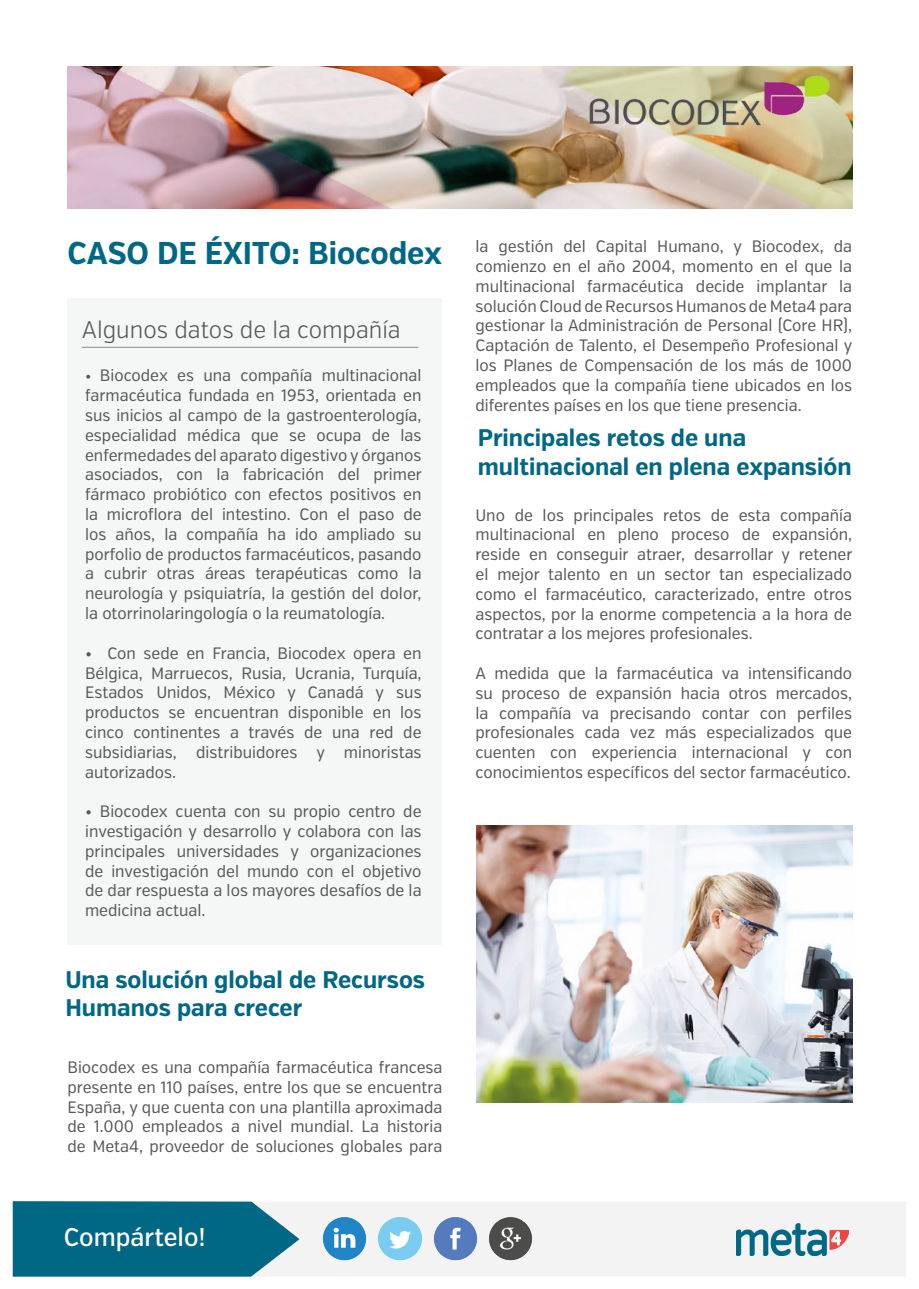
<style>
.page{position:relative;width:919px;height:1289px;background:#fff}
.page>*{position:absolute;margin:0;border:0;box-sizing:border-box;transform-origin:0 0}
.t1{font:700 31.5px "Verb Cond";color:#006785}
.t2{font:500 25.5px "Verb Cond";color:#fff}
.t3{font:700 24px/28.8px "Verb Cond";color:#006785}
.t4{font:300 24px "Verb Cond";color:#57585a}
.t5{font:16.5px/19.8px "Verb Cond";color:#57585a;text-align:justify}
.s1{font-size:15px}
</style>
<div class="page">
<div style="left:299px;top:1202px;width:607px;height:74px;background:#f3f3f3"></div>
<svg style="left:13px;top:1201px;width:286px;height:75px;background:#15738e"></svg>
<img style="left:322px;top:1215px;width:44px;height:44px">
<img style="left:378px;top:1215px;width:44px;height:44px">
<img style="left:433px;top:1215px;width:44px;height:44px">
<img style="left:488px;top:1215px;width:44px;height:44px">
<img style="left:736px;top:1223px;width:112px;height:32px">
<div style="left:67px;top:298px;width:374px;height:646px;background:#f5f7f7"></div>
<hr style="left:82px;top:347px;width:336px;height:1px;background:#57585a">
<img style="left:476px;top:825px;width:376px;height:276px">
<img style="left:68px;top:67px;width:784px;height:141px">
<p class="t1" style="left:68px;top:234px;width:376px">CASO DE ÉXITO: Biocodex</p>
<p class="t5" style="left:475px;top:237px;width:378px">la gestión del Capital Humano, y Biocodex, da comienzo en el año 2004, momento en el que la multinacional farmacéutica decide implantar la solución Cloud de Recursos Humanos de Meta4 para gestionar la Administración de Personal (Core HR), Captación de Talento, el Desempeño Profesional y los Planes de Compensación de los más de 1000 empleados que la compañía tiene ubicados en los diferentes países en los que tiene presencia.</p>
<p class="t4" style="left:82px;top:315px;width:320px">Algunos datos de la compañía</p>
<p class="t5" style="left:85px;top:366px;width:338px"><span class="s1">•</span> Biocodex es una compañía multinacional farmacéutica fundada en 1953, orientada en sus inicios al campo de la gastroenterología, especialidad médica que se ocupa de las enfermedades del aparato digestivo y órganos asociados, con la fabricación del primer fármaco probiótico con efectos positivos en la microflora del intestino. Con el paso de los años, la compañía ha ido ampliado su porfolio de productos farmacéuticos, pasando a cubrir otras áreas terapéuticas como la neurología y psiquiatría, la gestión del dolor, la otorrinolaringología o la reumatología.</p>
<p class="t5" style="left:85px;top:643px;width:338px">• Con sede en Francia, Biocodex opera en Bélgica, Marruecos, Rusia, Ucrania, Turquía, Estados Unidos, México y Canadá y sus productos se encuentran disponible en los cinco continentes a través de una red de subsidiarias, distribuidores y minoristas autorizados.</p>
<p class="t5" style="left:85px;top:801px;width:338px">• Biocodex cuenta con su propio centro de investigación y desarrollo y colabora con las principales universidades y organizaciones de investigación del mundo con el objetivo de dar respuesta a los mayores desafíos de la medicina actual.</p>
<p class="t3" style="left:478px;top:424px;width:270px">Principales retos de una</p>
<p class="t3" style="left:478px;top:453px;width:375px">multinacional en plena expansión</p>
<p class="t5" style="left:475px;top:505px;width:378px">Uno de los principales retos de esta compañía multinacional en pleno proceso de expansión, reside en conseguir atraer, desarrollar y retener el mejor talento en un sector tan especializado como el farmacéutico, caracterizado, entre otros aspectos, por la enorme competencia a la hora de contratar a los mejores profesionales.</p>
<p class="t5" style="left:475px;top:663px;width:378px">A medida que la farmacéutica va intensificando su proceso de expansión hacia otros mercados, la compañía va precisando contar con perfiles profesionales cada vez más especializados que cuenten con experiencia internacional y con conocimientos específicos del sector farmacéutico.</p>
<p class="t3" style="left:65px;top:965px;width:361px">Una solución global de Recursos<br>Humanos para crecer</p>
<p class="t5" style="left:68px;top:1057px;width:376px">Biocodex es una compañía farmacéutica francesa presente en 110 países, entre los que se encuentra España, y que cuenta con una plantilla aproximada de 1.000 empleados a nivel mundial. La historia de Meta4, proveedor de soluciones globales para</p>
<h2 class="t2" style="left:64px;top:1221px;width:143px">Compártelo!</h2>
</div>
